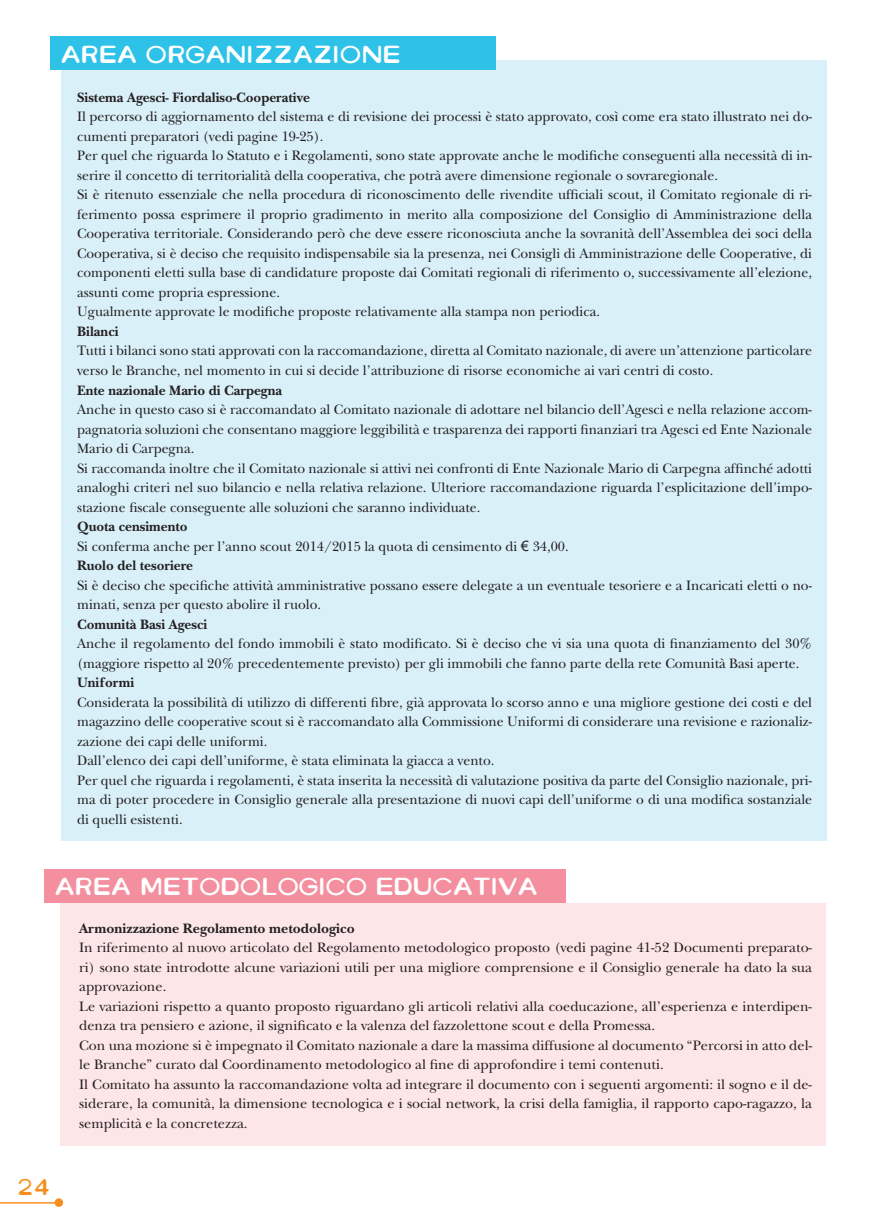
<style>
.page{position:relative;width:887px;height:1228px;background:#fff}
.page>*{position:absolute;margin:0;border:0;box-sizing:border-box;transform-origin:0 0}
.t1{font:700 24px "Rebound";color:#fff}
.t2{font:600 22.5px "Rebound";color:#f68e1e}
.t3{font:14.25px/19.5px "New Baskerville";color:#231f20}
.t4{font:700 14.25px "New Baskerville";color:#231f20}
.s1{font-weight:700}
.s2{font-family:"Arial"}
</style>
<div class="page">
<hr style="left:0;top:1201px;width:59px;height:2px;background:#f68e1e">
<svg style="left:55px;top:1197px;width:8px;height:9px"></svg>
<div style="left:61px;top:61px;width:765px;height:779px;background:#d9f0f9"></div>
<div style="left:51px;top:37px;width:445px;height:33px;background:#2fc2e8"></div>
<div style="left:60px;top:902px;width:765px;height:243px;background:#fde6e8"></div>
<div style="left:44px;top:868px;width:522px;height:34px;background:#f48f9f"></div>
<h1 class="t1" style="left:60px;top:39px;width:342px">AREA ORGANIZZAZIONE</h1>
<p class="t4" style="left:77px;top:89px;width:234px">Sistema Agesci- Fiordaliso-Cooperative</p>
<p class="t3" style="left:77px;top:107px;width:736px">Il percorso di aggiornamento del sistema e di revisione dei processi è stato approvato, così come era stato illustrato nei do&shy;cumenti preparatori (vedi pagine 19-25).<br>Per quel che riguarda lo Statuto e i Regolamenti, sono state approvate anche le modifiche conseguenti alla necessità di in&shy;serire il concetto di territorialità della cooperativa, che potrà avere dimensione regionale o sovraregionale.<br>Si è ritenuto essenziale che nella procedura di riconoscimento delle rivendite ufficiali scout, il Comitato regionale di ri&shy;ferimento possa esprimere il proprio gradimento in merito alla composizione del Consiglio di Amministrazione della Cooperativa territoriale. Considerando però che deve essere riconosciuta anche la sovranità dell’Assemblea dei soci della Cooperativa, si è deciso che requisito indispensabile sia la presenza, nei Consigli di Amministrazione delle Cooperative, di componenti eletti sulla base di candidature proposte dai Comitati regionali di riferimento o, successivamente all’elezione, assunti come propria espressione.<br>Ugualmente approvate le modifiche proposte relativamente alla stampa non periodica.</p>
<p class="t4" style="left:77px;top:323px;width:43px">Bilanci</p>
<p class="t3" style="left:77px;top:341px;width:736px">Tutti i bilanci sono stati approvati con la raccomandazione, diretta al Comitato nazionale, di avere un’attenzione particolare verso le Branche, nel momento in cui si decide l’attribuzione di risorse economiche ai vari centri di costo.</p>
<p class="t4" style="left:77px;top:381px;width:207px">Ente nazionale Mario di Carpegna</p>
<p class="t3" style="left:77px;top:399px;width:736px">Anche in questo caso si è raccomandato al Comitato nazionale di adottare nel bilancio dell’Agesci e nella relazione accom&shy;pagnatoria soluzioni che consentano maggiore leggibilità e trasparenza dei rapporti finanziari tra Agesci ed Ente Nazionale Mario di Carpegna.<br>Si raccomanda inoltre che il Comitato nazionale si attivi nei confronti di Ente Nazionale Mario di Carpegna affinché adotti analoghi criteri nel suo bilancio e nella relativa relazione. Ulteriore raccomandazione riguarda l’esplicitazione dell’impo&shy;stazione fiscale conseguente alle soluzioni che saranno individuate.</p>
<p class="t3" style="left:77px;top:516px;width:493px"><span class="s1">Quota censimento<br></span>Si conferma anche per l’anno scout 2014/2015 la quota di censimento di <span class="s2">€</span> 34,00.<br><span class="s1">Ruolo del tesoriere</span></p>
<p class="t3" style="left:77px;top:575px;width:736px">Si è deciso che specifiche attività amministrative possano essere delegate a un eventuale tesoriere e a Incaricati eletti o no&shy;minati, senza per questo abolire il ruolo.</p>
<p class="t4" style="left:77px;top:615px;width:132px">Comunità Basi Agesci</p>
<p class="t3" style="left:77px;top:633px;width:736px">Anche il regolamento del fondo immobili è stato modificato. Si è deciso che vi sia una quota di finanziamento del 30% (maggiore rispetto al 20% precedentemente previsto) per gli immobili che fanno parte della rete Comunità Basi aperte.</p>
<p class="t4" style="left:77px;top:674px;width:59px">Uniformi</p>
<p class="t3" style="left:77px;top:692px;width:736px">Considerata la possibilità di utilizzo di differenti fibre, già approvata lo scorso anno e una migliore gestione dei costi e del magazzino delle cooperative scout si è raccomandato alla Commissione Uniformi di considerare una revisione e razionaliz&shy;zazione dei capi delle uniformi.<br>Dall’elenco dei capi dell’uniforme, è stata eliminata la giacca a vento.<br>Per quel che riguarda i regolamenti, è stata inserita la necessità di valutazione positiva da parte del Consiglio nazionale, pri&shy;ma di poter procedere in Consiglio generale alla presentazione di nuovi capi dell’uniforme o di una modifica sostanziale di quelli esistenti.</p>
<h1 class="t1" style="left:54px;top:871px;width:485px">AREA METODOLOGICO EDUCATIVA</h1>
<p class="t4" style="left:79px;top:919px;width:277px">Armonizzazione Regolamento metodologico</p>
<p class="t3" style="left:79px;top:937px;width:734px">In riferimento al nuovo articolato del Regolamento metodologico proposto (vedi pagine 41-52 Documenti preparato&shy;ri) sono state introdotte alcune variazioni utili per una migliore comprensione e il Consiglio generale ha dato la sua approvazione.<br>Le variazioni rispetto a quanto proposto riguardano gli articoli relativi alla coeducazione, all’esperienza e interdipen&shy;denza tra pensiero e azione, il significato e la valenza del fazzolettone scout e della Promessa.<br>Con una mozione si è impegnato il Comitato nazionale a dare la massima diffusione al documento “Percorsi in atto del&shy;le Branche” curato dal Coordinamento metodologico al fine di approfondire i temi contenuti.<br>Il Comitato ha assunto la raccomandazione volta ad integrare il documento con i seguenti argomenti: il sogno e il de&shy;siderare, la comunità, la dimensione tecnologica e i social network, la crisi della famiglia, il rapporto capo-ragazzo, la semplicità e la concretezza.</p>
<h2 class="t2" style="left:17px;top:1171px;width:34px">24</h2>
</div>
